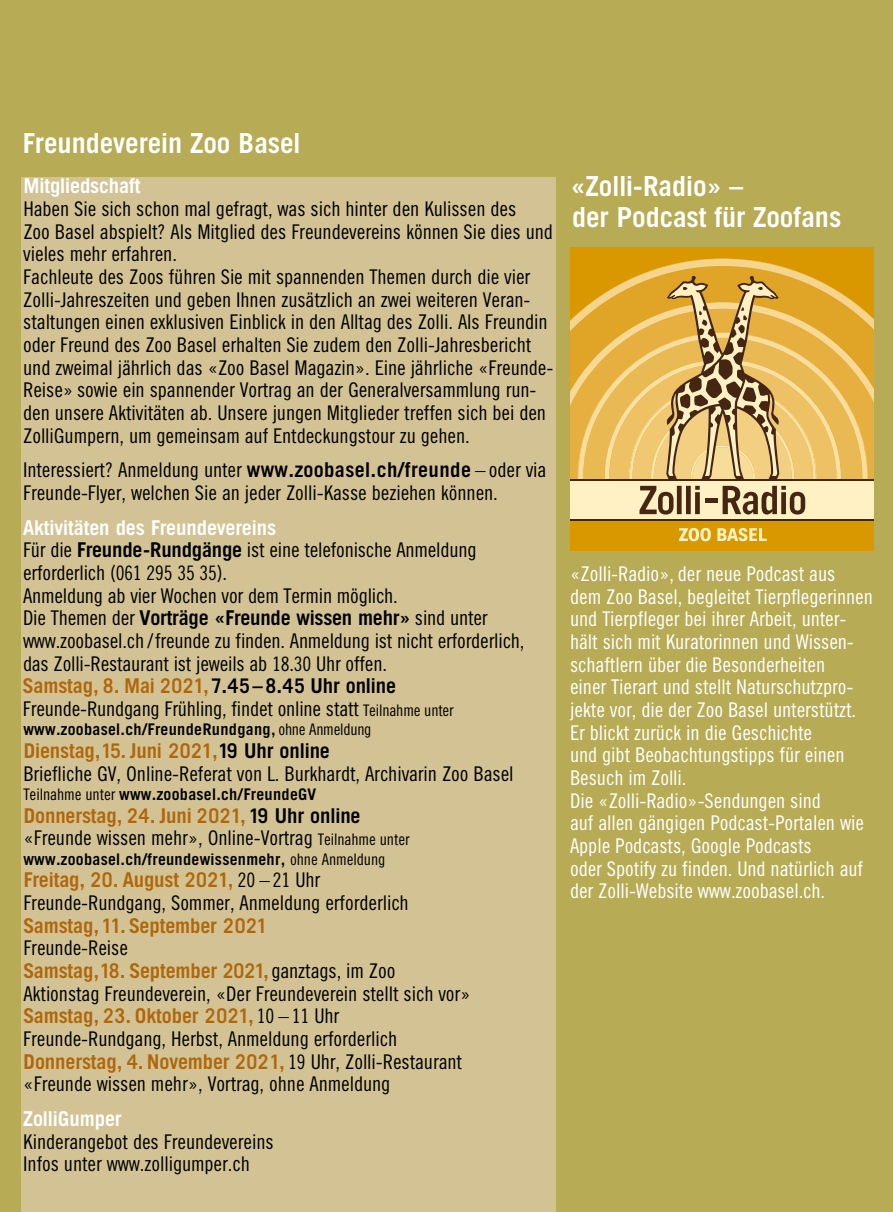
<style>
.page{position:relative;width:893px;height:1212px;background:#b7ab55}
.page>*{position:absolute;margin:0;border:0;box-sizing:border-box;transform-origin:0 0}
.t1{font:700 28.5px/31.5px "Zoo Grotesk";color:#fff}
.t2{font:21px/22.6px "Zoo Grotesk";letter-spacing:-.005em;color:#000}
.t3{font:21px/22.6px "Zoo Grotesk";letter-spacing:-.005em;color:#fff}
.t4{font:700 21px "Zoo Grotesk";letter-spacing:-.005em;color:#fff}
.t5{font:700 21px "Zoo Grotesk";letter-spacing:-.005em;color:#af670c}
.t6{font:700 16.5px "Zoo Grotesk";letter-spacing:.02em;color:#000}
.s1{font-weight:700}
.s2{font-weight:700;color:#fff}
.s3{font-weight:700;color:#af670c}
.s4{font-size:16.5px}
.s5{font-weight:400}
</style>
<div class="page">
<div style="left:21px;top:177px;width:535px;height:1035px;background:#d3c394"></div>
<div style="left:571px;top:247px;width:303px;height:303px;background:#da9800"></div>
<svg style="left:571px;top:258px;width:303px;height:293px"></svg>
<h1 class="t1" style="left:23px;top:127px;width:279px">Freundeverein Zoo Basel</h1>
<p class="t4" style="left:23px;top:173px;width:119px">Mitgliedschaft</p>
<p class="t2" style="left:23px;top:197px;width:532px">Haben Sie sich schon mal gefragt, was sich hinter den Kulissen des<br>Zoo Basel abspielt? Als Mitglied des Freundevereins können Sie dies und vieles mehr erfahren.<br>Fachleute des Zoos führen Sie mit spannenden Themen durch die vier Zolli-Jahreszeiten und geben Ihnen zusätzlich an zwei weiteren Veran&shy;staltungen einen exklusiven Einblick in den Alltag des Zolli. Als Freundin oder Freund des Zoo Basel erhalten Sie zudem den Zolli-Jahresbericht und zweimal jährlich das «Zoo Basel Magazin». Eine jährliche «Freunde-Reise» sowie ein spannender Vortrag an der Generalversammlung run&shy;den unsere Aktivitäten ab. Unsere jungen Mitglieder treffen sich bei den ZolliGumpern, um gemeinsam auf Entdeckungstour zu gehen.</p>
<p class="t2" style="left:23px;top:458px;width:525px">Interessiert? Anmeldung unter <span class="s1">www.zoobasel.ch/freunde</span> – oder via<br>Freunde-Flyer, welchen Sie an jeder Zolli-Kasse beziehen können.</p>
<p class="t2" style="left:23px;top:516px;width:503px"><span class="s2">Aktivitäten des Freundevereins<br></span>Für die <span class="s1">Freunde-Rundgänge</span> ist eine telefonische Anmeldung erforderlich (061 295 35 35).<br>Anmeldung ab vier Wochen vor dem Termin möglich.<br>Die Themen der <span class="s1">Vorträge «Freunde wissen mehr»</span> sind unter www.zoobasel.ch /freunde zu finden. Anmeldung ist nicht erforderlich, das Zolli-Restaurant ist jeweils ab 18.30 Uhr offen.<br><span class="s3">Samstag, 8. Mai 2021,</span><span class="s1">7.45–8.45 Uhr online </span>Freunde-Rundgang Frühling, findet online statt <span class="s4">Teilnahme unter</span></p>
<p class="t6" style="left:23px;top:719px;width:350px">www.zoobasel.ch/FreundeRundgang, <span class="s5">ohne Anmeldung</span></p>
<p class="t2" style="left:23px;top:739px;width:492px"><span class="s3">Dienstag,15. Juni 2021,</span><span class="s1">19 Uhr online<br></span>Briefliche GV, Online-Referat von L. Burkhardt, Archivarin Zoo Basel</p>
<p class="t6" style="left:23px;top:784px;width:294px"><span class="s5">Teilnahme unter</span> www.zoobasel.ch/FreundeGV</p>
<p class="t2" style="left:23px;top:804px;width:388px"><span class="s3">Donnerstag, 24. Juni 2021,</span><span class="s1">19 Uhr online </span>«Freunde wissen mehr», Online-Vortrag <span class="s4">Teilnahme unter</span></p>
<p class="t6" style="left:23px;top:849px;width:363px">www.zoobasel.ch/freundewissenmehr, <span class="s5">ohne Anmeldung</span></p>
<p class="t2" style="left:23px;top:868px;width:387px"><span class="s3">Freitag, 20. August 2021,</span> 20 – 21 Uhr<br>Freunde-Rundgang, Sommer, Anmeldung erforderlich</p>
<p class="t5" style="left:23px;top:913px;width:246px">Samstag,11. September 2021</p>
<p class="t2" style="left:23px;top:936px;width:449px">Freunde-Reise<br><span class="s3">Samstag,18. September 2021,</span> ganztags, im Zoo Aktionstag Freundeverein, «Der Freundeverein stellt sich vor» <span class="s3">Samstag, 23. Oktober 2021,</span> 10 – 11 Uhr Freunde-Rundgang, Herbst, Anmeldung erforderlich <span class="s3">Donnerstag, 4.November 2021,</span> 19 Uhr, Zolli-Restaurant «Freunde wissen mehr», Vortrag, ohne Anmeldung</p>
<p class="t4" style="left:23px;top:1106px;width:100px">ZolliGumper</p>
<p class="t2" style="left:23px;top:1130px;width:252px">Kinderangebot des Freundevereins<br>Infos unter www.zolligumper.ch</p>
<h1 class="t1" style="left:571px;top:169px;width:272px">«Zolli-Radio» –<br>der Podcast für Zoofans</h1>
<p class="t3" style="left:570px;top:562px;width:304px">«Zolli-Radio», der neue Podcast aus<br>dem Zoo Basel, begleitet Tierpflegerinnen und Tierpfleger bei ihrer Arbeit, unter&shy;hält sich mit Kuratorinnen und Wissen&shy;schaftlern über die Besonderheiten<br>einer Tierart und stellt Naturschutzpro&shy;jekte vor, die der Zoo Basel unterstützt.<br>Er blickt zurück in die Geschichte<br>und gibt Beobachtungstipps für einen Besuch im Zolli.<br>Die «Zolli-Radio»-Sendungen sind<br>auf allen gängigen Podcast-Portalen wie Apple Podcasts, Google Podcasts<br>oder Spotify zu finden. Und natürlich auf der Zolli-Website www.zoobasel.ch.</p>
</div>
